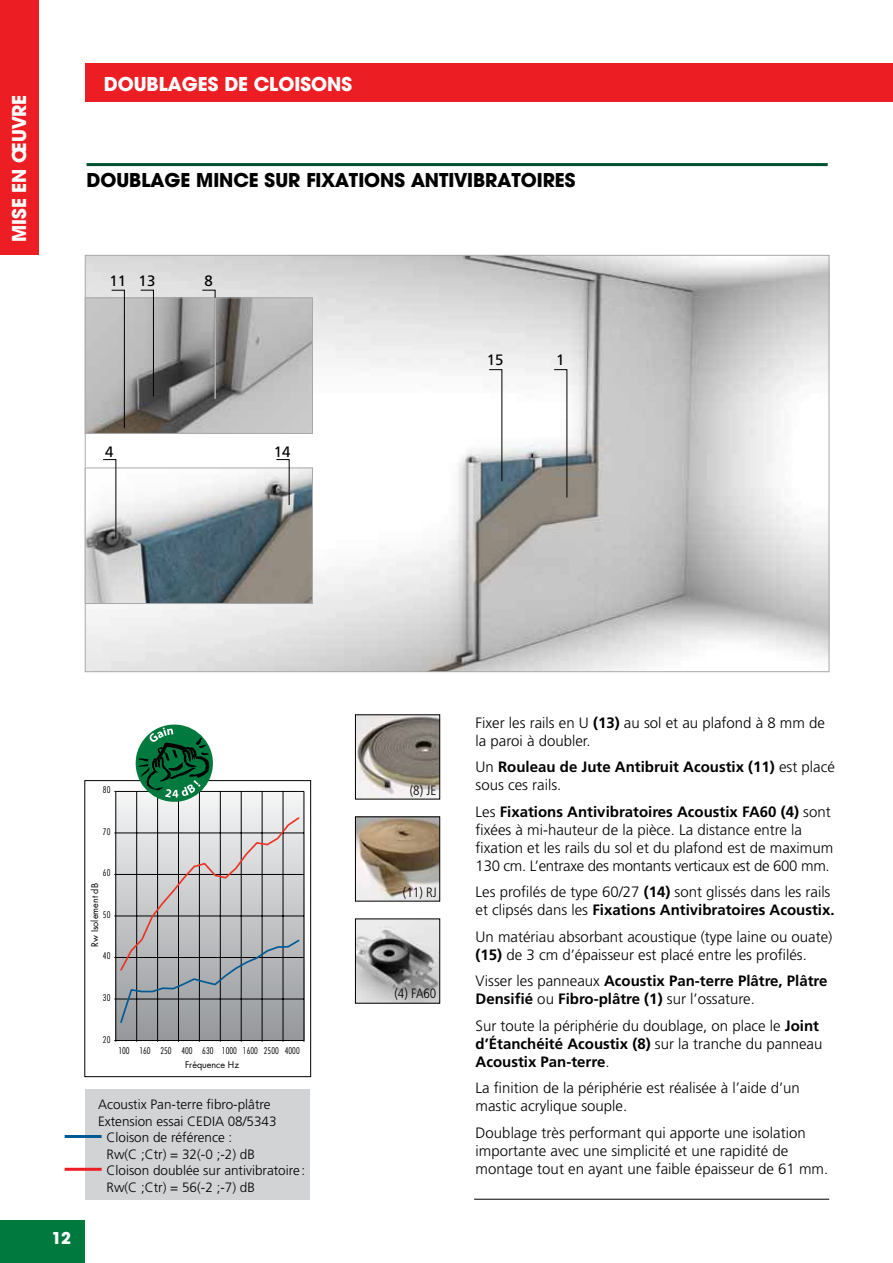
<style>
.page{position:relative;width:893px;height:1263px;background:#fff}
.page>*{position:absolute;margin:0;border:0;box-sizing:border-box;transform-origin:0 0}
.t1{font:700 21px "Avant Gard";color:#000}
.t2{font:700 21px "Avant Gard";color:#fff}
.t3{font:700 18px "Avant Gard";color:#fff}
.t4{font:300 15px/18px "Frutiger";color:#000}
.t5{font:700 15px/18px "Frutiger";color:#000}
.t6{font:15px "Frutiger";color:#000}
.t7{font:300 13.5px "Frutiger";color:#000}
.t8{font:300 condensed 13.5px "Frutiger";color:#000}
.t9{font:300 condensed 9px "Futura";color:#000}
.t10{font:9px "Futura";color:#000}
.s1{font-weight:700}
.s2{font-weight:300}
</style>
<div class="page">
<div style="left:0;top:1220px;width:85px;height:43px;background:#00793f"></div>
<div style="left:0;top:0;width:38px;height:255px;background:#ed1d24"></div>
<div style="left:85px;top:64px;width:808px;height:38px;background:#ed1d24"></div>
<hr style="left:87px;top:163px;width:741px;height:3px;background:#00502f">
<svg style="left:116px;top:792px;width:188px;height:248px"></svg>
<hr style="left:116px;top:999px;width:188px;height:1px;background:#000">
<hr style="left:116px;top:957px;width:188px;height:1px;background:#000">
<hr style="left:116px;top:916px;width:188px;height:1px;background:#000">
<hr style="left:116px;top:874px;width:188px;height:1px;background:#000">
<hr style="left:116px;top:833px;width:188px;height:1px;background:#000">
<hr style="left:116px;top:791px;width:188px;height:1px;background:#000">
<hr style="left:136px;top:791px;width:1px;height:249px;background:#000">
<hr style="left:157px;top:791px;width:1px;height:249px;background:#000">
<hr style="left:178px;top:791px;width:1px;height:249px;background:#000">
<hr style="left:199px;top:791px;width:1px;height:249px;background:#000">
<hr style="left:220px;top:791px;width:1px;height:249px;background:#000">
<hr style="left:241px;top:791px;width:1px;height:249px;background:#000">
<hr style="left:262px;top:791px;width:1px;height:249px;background:#000">
<hr style="left:283px;top:791px;width:1px;height:249px;background:#000">
<hr style="left:304px;top:791px;width:1px;height:249px;background:#000">
<hr style="left:115px;top:791px;width:1px;height:249px;background:#000">
<hr style="left:116px;top:1040px;width:188px;height:1px;background:#000">
<svg style="left:114px;top:816px;width:187px;height:208px;background:#b4b4b6"></svg>
<div style="left:85px;top:780px;width:226px;height:297px;border:1px solid #000"></div>
<div style="left:85px;top:1090px;width:225px;height:110px;background:#d1d3d4"></div>
<hr style="left:65px;top:1168px;width:37px;height:3px;background:#ed1d24">
<hr style="left:65px;top:1135px;width:37px;height:3px;background:#005a96">
<img style="left:357px;top:920px;width:81px;height:81px">
<div style="left:355px;top:918px;width:85px;height:85px;border:1px solid #000"></div>
<hr style="left:474px;top:1199px;width:355px;height:1px;background:#000">
<svg style="left:134px;top:724px;width:81px;height:80px"></svg>
<img style="left:87px;top:257px;width:740px;height:413px">
<img style="left:87px;top:300px;width:224px;height:132px">
<div style="left:85px;top:298px;width:228px;height:136px;border:1px solid #a7a9ac"></div>
<img style="left:87px;top:470px;width:224px;height:132px">
<div style="left:85px;top:468px;width:228px;height:136px;border:1px solid #a7a9ac"></div>
<svg style="left:488px;top:369px;width:15px;height:113px"></svg>
<svg style="left:553px;top:369px;width:15px;height:129px"></svg>
<svg style="left:102px;top:459px;width:15px;height:80px"></svg>
<svg style="left:111px;top:289px;width:14px;height:140px;background:#a8a7a7"></svg>
<svg style="left:140px;top:289px;width:14px;height:108px;background:#969696"></svg>
<svg style="left:202px;top:289px;width:14px;height:111px"></svg>
<svg style="left:276px;top:459px;width:14px;height:47px"></svg>
<hr style="left:215px;top:298px;width:1px;height:101px;background:#fff">
<img style="left:357px;top:716px;width:81px;height:81px">
<div style="left:355px;top:714px;width:85px;height:85px;border:1px solid #000"></div>
<img style="left:357px;top:818px;width:81px;height:81px">
<div style="left:355px;top:816px;width:85px;height:85px;border:1px solid #000"></div>
<h1 class="t2" style="left:6px;top:242px;width:149px;rotate:-90deg">MISE EN ŒUVRE</h1>
<h1 class="t2" style="left:104px;top:71px;width:250px">DOUBLAGES DE CLOISONS</h1>
<h1 class="t1" style="left:87px;top:168px;width:491px">DOUBLAGE MINCE SUR FIXATIONS ANTIVIBRATOIRES</h1>
<p class="t6" style="left:109px;top:272px;width:47px">11 13</p>
<p class="t6" style="left:204px;top:272px;width:10px">8</p>
<p class="t6" style="left:105px;top:443px;width:10px">4</p>
<p class="t6" style="left:274px;top:443px;width:18px">14</p>
<p class="t6" style="left:487px;top:351px;width:18px">15</p>
<p class="t6" style="left:556px;top:351px;width:10px">1</p>
<p class="t3" style="left:51px;top:1227px;width:21px">12</p>
<p class="t9" style="left:103px;top:784px;width:9px">80</p>
<p class="t9" style="left:103px;top:826px;width:9px">70</p>
<p class="t9" style="left:103px;top:867px;width:9px">60</p>
<p class="t10" style="left:89px;top:947px;width:65px;rotate:-90deg">Rw Isolement dB</p>
<p class="t9" style="left:103px;top:909px;width:9px">50</p>
<p class="t9" style="left:103px;top:950px;width:9px">40</p>
<p class="t9" style="left:103px;top:992px;width:9px">30</p>
<p class="t9" style="left:103px;top:1033px;width:9px">20</p>
<p class="t9" style="left:118px;top:1045px;width:183px">100 160 250 400 630 1000 1600 2500 4000</p>
<p class="t10" style="left:185px;top:1059px;width:56px">Fréquence Hz</p>
<p class="t7" style="left:98px;top:1097px;width:174px">Acoustix Pan-terre fibro-plâtre</p>
<p class="t7" style="left:98px;top:1113px;width:180px">Extension essai CEDIA 08/5343</p>
<p class="t7" style="left:107px;top:1130px;width:127px">Cloison de référence :</p>
<p class="t7" style="left:107px;top:1146px;width:150px">Rw(C ;Ctr) = 32(-0 ;-2) dB</p>
<p class="t7" style="left:107px;top:1163px;width:200px">Cloison doublée sur antivibratoire:</p>
<p class="t7" style="left:107px;top:1179px;width:150px">Rw(C ;Ctr) = 56(-2 ;-7) dB</p>
<p class="t8" style="left:410px;top:783px;width:28px">(8) JE</p>
<p class="t8" style="left:403px;top:885px;width:35px">(11) RJ</p>
<p class="t8" style="left:394px;top:986px;width:44px">(4) FA60</p>
<p class="t4" style="left:476px;top:713px;width:351px">Fixer les rails en U <span class="s1">(13)</span> au sol et au plafond à 8 mm de la paroi à doubler.</p>
<p class="t5" style="left:476px;top:758px;width:361px"><span class="s2">Un</span> Rouleau de Jute Antibruit Acoustix (11) <span class="s2">est placé sous ces rails.</span></p>
<p class="t4" style="left:476px;top:802px;width:359px">Les <span class="s1">Fixations Antivibratoires Acoustix FA60 (4)</span> sont fixées à mi-hauteur de la pièce. La distance entre la fixation et les rails du sol et du plafond est de maximum 130 cm. L’entraxe des montants verticaux est de 600 mm.</p>
<p class="t4" style="left:476px;top:883px;width:360px">Les profilés de type 60/27 <span class="s1">(14)</span> sont glissés dans les rails et clipsés dans les <span class="s1">Fixations Antivibratoires Acoustix.</span></p>
<p class="t4" style="left:476px;top:927px;width:358px">Un matériau absorbant acoustique (type laine ou ouate) <span class="s1">(15)</span> de 3 cm d’épaisseur est placé entre les profilés.</p>
<p class="t5" style="left:476px;top:972px;width:353px"><span class="s2">Visser les panneaux</span> Acoustix Pan-terre Plâtre, Plâtre<br>Densifié <span class="s2">ou</span> Fibro-plâtre (1) <span class="s2">sur l’ossature.</span></p>
<p class="t4" style="left:476px;top:1016px;width:348px">Sur toute la périphérie du doublage, on place le <span class="s1">Joint d’étanchéité Acoustix (8)</span> sur la tranche du panneau<br><span class="s1">Acoustix Pan-terre</span>.</p>
<p class="t4" style="left:476px;top:1079px;width:326px">La finition de la périphérie est réalisée à l’aide d’un mastic acrylique souple.</p>
<p class="t4" style="left:476px;top:1123px;width:354px">Doublage très performant qui apporte une isolation importante avec une simplicité et une rapidité de montage tout en ayant une faible épaisseur de 61 mm.</p>
</div>
